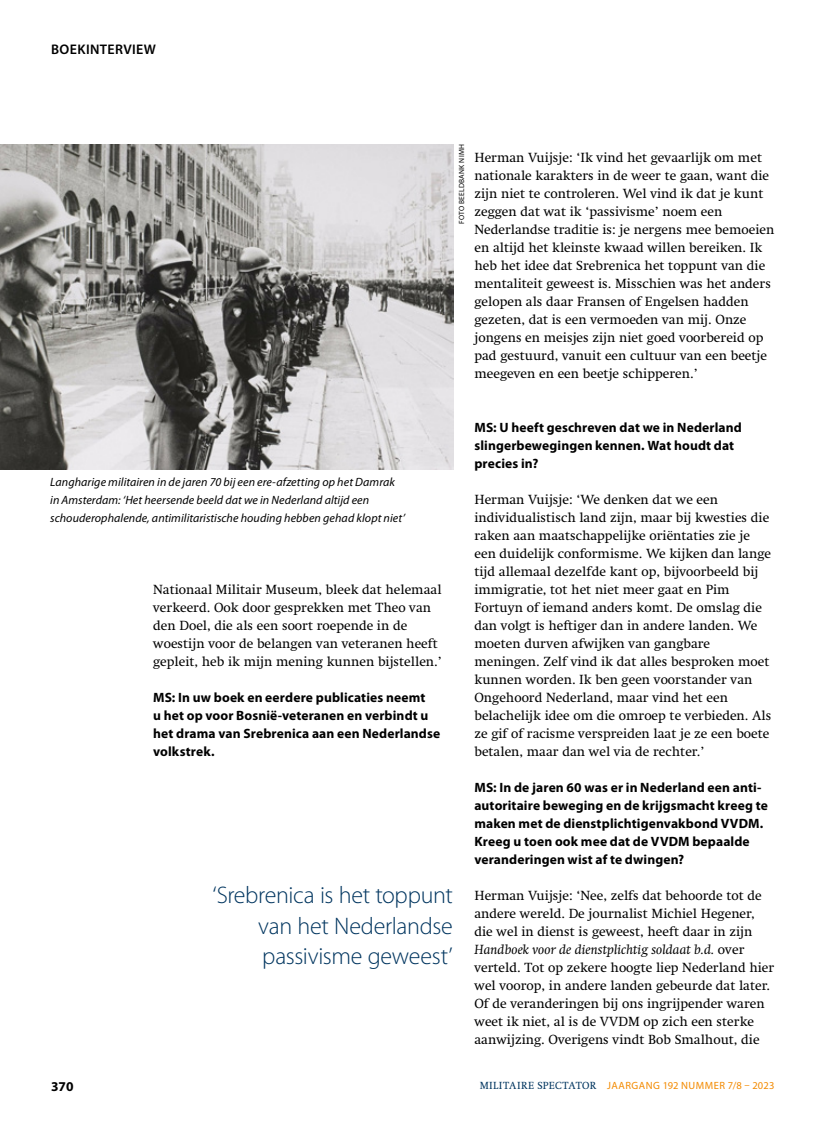
<style>
.page{position:relative;width:817px;height:1136px;background:#fff}
.page>*{position:absolute;margin:0;border:0;box-sizing:border-box;transform-origin:0 0}
.t1{font:300 24px/30.8px "Myriad Pro";letter-spacing:-.01em;color:#00355f;text-align:justify}
.t2{font:600 13.95px "Myriad Pro";letter-spacing:.03em;color:#000}
.t3{font:13.5px/18px "Swift LT Std";color:#000}
.t4{font:700 13.5px/18px "Myriad Pro";letter-spacing:.01em;color:#000}
.t5{font:italic 12px/18px "Myriad Pro";letter-spacing:.005em;color:#000}
.t6{font:10.5px "Myriad Pro";letter-spacing:.045em;color:#f38a00}
.t7{font:7.5px "Myriad Pro";letter-spacing:.035em;color:#000}
.s1{font-style:italic}
.s2{font-family:"Swift LT Std";color:#00355f}
</style>
<div class="page">
<img style="left:0;top:144px;width:453px;height:326px">
<p class="t2" style="left:51px;top:40px;width:106px">BOEKINTERVIEW</p>
<p class="t7" style="left:457px;top:224px;width:81px;rotate:-90deg">FOTO BEELDBANK NIMH</p>
<p class="t3" style="left:474px;top:149px;width:301px">Herman Vuijsje: ‘Ik vind het gevaarlijk om met nationale karakters in de weer te gaan, want die zijn niet te controleren. Wel vind ik dat je kunt zeggen dat wat ik ‘passivisme’ noem een Nederlandse traditie is: je nergens mee bemoeien en altijd het kleinste kwaad willen bereiken. Ik heb het idee dat Srebrenica het toppunt van die mentaliteit geweest is. Misschien was het anders gelopen als daar Fransen of Engelsen hadden gezeten, dat is een vermoeden van mij. Onze jongens en meisjes zijn niet goed voorbereid op pad gestuurd, vanuit een cultuur van een beetje meegeven en een beetje schipperen.’</p>
<p class="t5" style="left:50px;top:473px;width:356px">Langharige militairen in de jaren 70 bij een ere-afzetting op het Damrak in Amsterdam: ‘Het heersende beeld dat we in Nederland altijd een schouderophalende, antimilitaristische houding hebben gehad klopt niet’</p>
<p class="t3" style="left:153px;top:581px;width:290px">Nationaal Militair Museum, bleek dat helemaal verkeerd. Ook door gesprekken met Theo van den Doel, die als een soort roepende in de woestijn voor de belangen van veteranen heeft gepleit, heb ik mijn mening kunnen bijstellen.’</p>
<p class="t4" style="left:153px;top:688px;width:288px">MS: In uw boek en eerdere publicaties neemt<br>u het op voor Bosnië-veteranen en verbindt u het drama van Srebrenica aan een Nederlandse volkstrek.</p>
<h1 class="t1" style="left:258px;top:879px;width:196px;text-indent:-45px">‘Srebrenica is het toppunt van het Nederlandse passivisme geweest’</h1>
<p class="t4" style="left:474px;top:418px;width:269px">MS: U heeft geschreven dat we in Nederland slingerbewegingen kennen. Wat houdt dat precies in?</p>
<p class="t3" style="left:474px;top:491px;width:298px">Herman Vuijsje: ‘We denken dat we een individualistisch land zijn, maar bij kwesties die raken aan maatschappelijke oriëntaties zie je een duidelijk conformisme. We kijken dan lange tijd allemaal dezelfde kant op, bijvoorbeeld bij immigratie, tot het niet meer gaat en Pim Fortuyn of iemand anders komt. De omslag die dan volgt is heftiger dan in andere landen. We moeten durven afwijken van gangbare meningen. Zelf vind ik dat alles besproken moet kunnen worden. Ik ben geen voorstander van Ongehoord Nederland, maar vind het een belachelijk idee om die omroep te verbieden. Als ze gif of racisme verspreiden laat je ze een boete betalen, maar dan wel via de rechter.’</p>
<p class="t4" style="left:474px;top:778px;width:295px">MS: In de jaren 60 was er in Nederland een anti&shy;autoritaire beweging en de krijgsmacht kreeg te maken met de dienstplichtigenvakbond VVDM.<br>Kreeg u toen ook mee dat de VVDM bepaalde veranderingen wist af te dwingen?</p>
<p class="t3" style="left:474px;top:887px;width:301px">Herman Vuijsje: ‘Nee, zelfs dat behoorde tot de andere wereld. De journalist Michiel Hegener, die wel in dienst is geweest, heeft daar in zijn <span class="s1">Handboek voor de dienstplichtig soldaat b.d.</span> over verteld. Tot op zekere hoogte liep Nederland hier wel voorop, in andere landen gebeurde dat later.<br>Of de veranderingen bij ons ingrijpender waren weet ik niet, al is de VVDM op zich een sterke aanwijzing. Overigens vindt Bob Smalhout, die</p>
<p class="t4" style="left:51px;top:1076px;width:24px">370</p>
<p class="t6" style="left:479px;top:1078px;width:296px"><span class="s2">MILITAIRE SPECTATOR</span> JAARGANG 192 NUMMER 7/8 – 2023</p>
</div>
